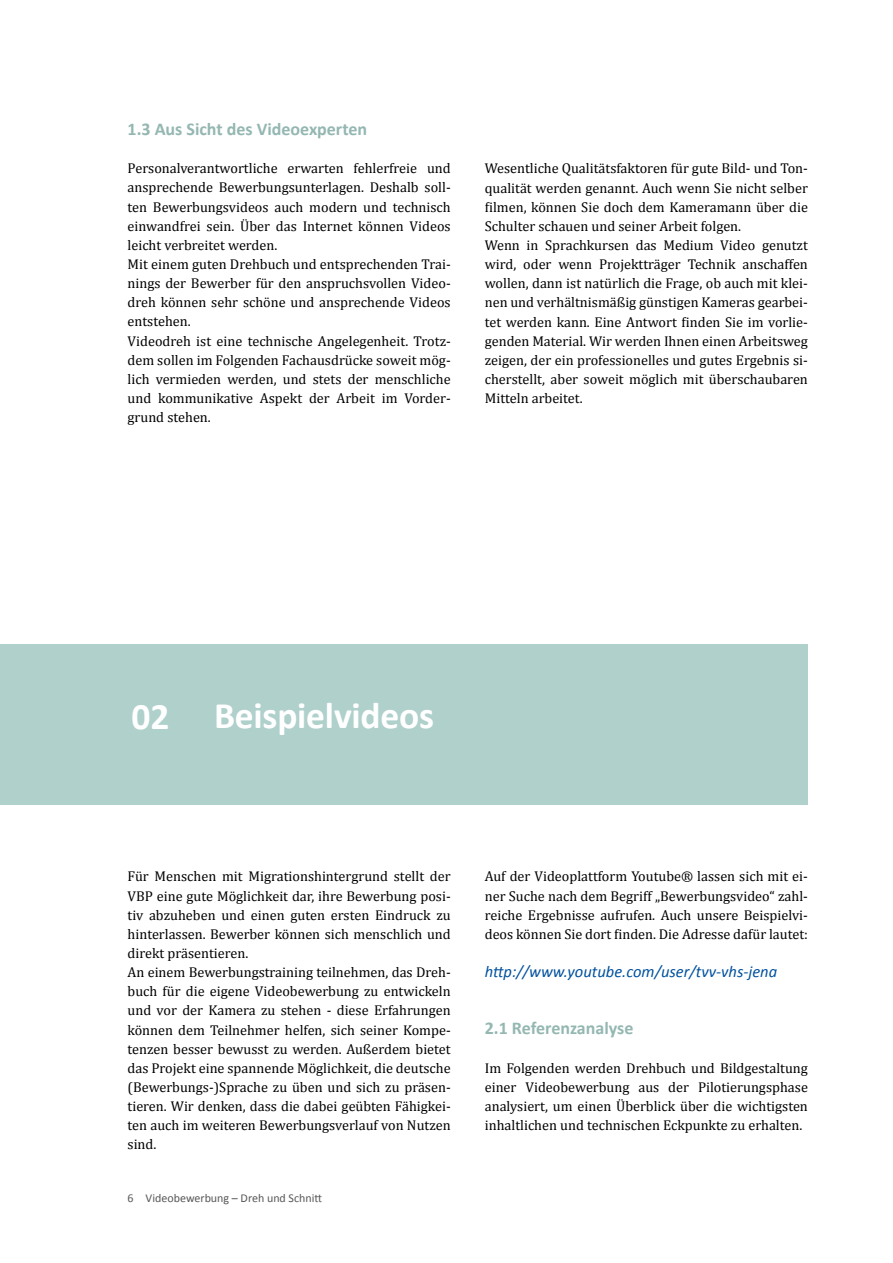
<style>
.page{position:relative;width:893px;height:1263px;background:#fff}
.page>*{position:absolute;margin:0;border:0;box-sizing:border-box;transform-origin:0 0}
.t1{font:700 37.5px "Calibri";letter-spacing:-.005em;color:#fff}
.t2{font:700 18px "Calibri";color:#94b7b1}
.t3{font:italic 16.5px "Calibri";color:#00519e}
.t4{font:14.25px/19.2px "Cambria";color:#000}
.t5{font:12px "Calibri";color:#58585a}
</style>
<div class="page">
<div style="left:0;top:644px;width:808px;height:161px;background:#afd0cb"></div>
<p class="t2" style="left:128px;top:118px;width:241px">1.3 Aus Sicht des Videoexperten</p>
<p class="t4" style="left:128px;top:159px;width:325px">Personalverantwortliche erwarten fehlerfreie und ansprechende Bewerbungsunterlagen. Deshalb soll&shy;ten Bewerbungsvideos auch modern und technisch einwandfrei sein. Über das Internet können Videos leicht verbreitet werden.<br>Mit einem guten Drehbuch und entsprechenden Trai&shy;nings der Bewerber für den anspruchsvollen Video&shy;dreh können sehr schöne und ansprechende Videos entstehen.<br>Videodreh ist eine technische Angelegenheit. Trotz&shy;dem sollen im Folgenden Fachausdrücke soweit mög&shy;lich vermieden werden, und stets der menschliche und kommunikative Aspekt der Arbeit im Vorder&shy;grund stehen.</p>
<p class="t4" style="left:485px;top:159px;width:325px">Wesentliche Qualitätsfaktoren für gute Bild- und Ton&shy;qualität werden genannt. Auch wenn Sie nicht selber filmen, können Sie doch dem Kameramann über die Schulter schauen und seiner Arbeit folgen.<br>Wenn in Sprachkursen das Medium Video genutzt wird, oder wenn Projektträger Technik anschaffen wollen, dann ist natürlich die Frage, ob auch mit klei&shy;nen und verhältnismäßig günstigen Kameras gearbei&shy;tet werden kann. Eine Antwort finden Sie im vorlie&shy;genden Material. Wir werden Ihnen einen Arbeitsweg zeigen, der ein professionelles und gutes Ergebnis si&shy;cherstellt, aber soweit möglich mit überschaubaren Mitteln arbeitet.</p>
<h1 class="t1" style="left:131px;top:691px;width:304px">02 Beispielvideos</h1>
<p class="t4" style="left:128px;top:867px;width:325px">Für Menschen mit Migrationshintergrund stellt der VBP eine gute Möglichkeit dar, ihre Bewerbung posi&shy;tiv abzuheben und einen guten ersten Eindruck zu hinterlassen. Bewerber können sich menschlich und direkt präsentieren.<br>An einem Bewerbungstraining teilnehmen, das Dreh&shy;buch für die eigene Videobewerbung zu entwickeln und vor der Kamera zu stehen - diese Erfahrungen können dem Teilnehmer helfen, sich seiner Kompe&shy;tenzen besser bewusst zu werden. Außerdem bietet das Projekt eine spannende Möglichkeit, die deutsche (Bewerbungs-)Sprache zu üben und sich zu präsen&shy;tieren. Wir denken, dass die dabei geübten Fähigkei&shy;ten auch im weiteren Bewerbungsverlauf von Nutzen sind.</p>
<p class="t5" style="left:128px;top:1190px;width:196px">6 Videobewerbung – Dreh und Schnitt</p>
<p class="t4" style="left:485px;top:867px;width:325px;text-align:justify">Auf der Videoplattform Youtube® lassen sich mit ei&shy;ner Suche nach dem Begriff „Bewerbungsvideo“ zahl&shy;reiche Ergebnisse aufrufen. Auch unsere Beispielvi&shy;deos können Sie dort finden. Die Adresse dafür lautet:</p>
<p class="t3" style="left:485px;top:960px;width:294px">http://www.youtube.com/user/tvv-vhs-jena</p>
<p class="t2" style="left:485px;top:1017px;width:150px">2.1 Referenzanalyse</p>
<p class="t4" style="left:485px;top:1058px;width:325px;text-align:justify">Im Folgenden werden Drehbuch und Bildgestaltung einer Videobewerbung aus der Pilotierungsphase analysiert, um einen Überblick über die wichtigsten inhaltlichen und technischen Eckpunkte zu erhalten.</p>
</div>
